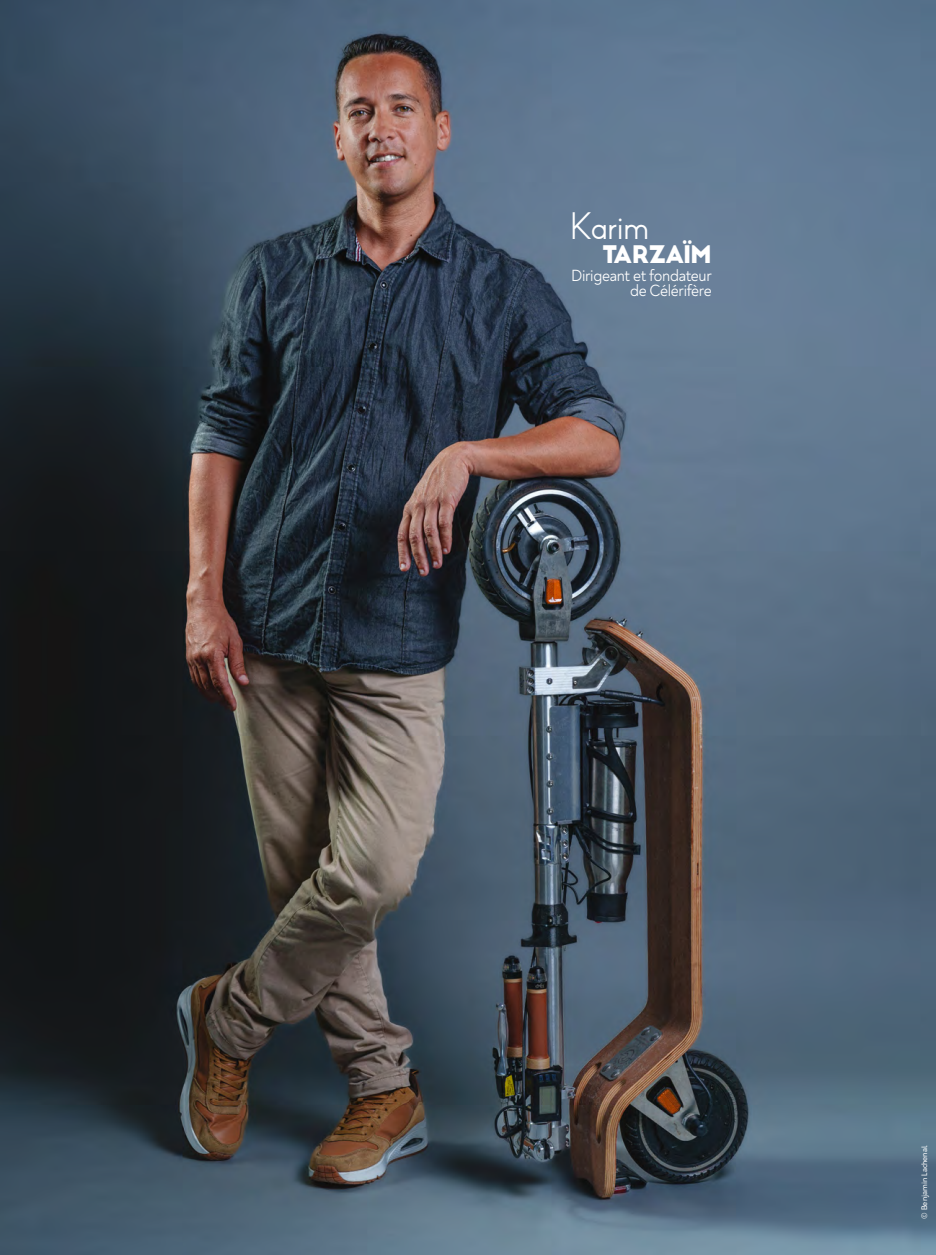
<style>
.page{position:relative;width:936px;height:1255px;background:#fff}
.page>*{position:absolute;margin:0;border:0;box-sizing:border-box;transform-origin:0 0}
.t1{font:35.7px "Big John PRO";letter-spacing:-.02em;color:#fff;scale:.95 1}
.t2{font:700 23.7px "Big John PRO";letter-spacing:-.03em;color:#fff;scale:.95 1}
.t3{font:16.5px/15px "Noah";letter-spacing:-.02em;color:#fff;text-align:right;scale:.95 1}
.t4{font:7.5px "Orkney";color:#fff}
</style>
<div class="page">
<img style="left:0;top:0;width:935px;height:1254px">
<h1 class="t1" style="left:568px;top:203px;width:86px">Karim</h1>
<h2 class="t2" style="left:602px;top:240px;width:117px">TARZAÏM</h2>
<p class="t3" style="left:571px;top:268px;width:150px">Dirigeant et fondateur de Célérifère</p>
<p class="t4" style="left:919px;top:1218px;width:75px;rotate:-90deg">© Benjamin Lachenal</p>
</div>
